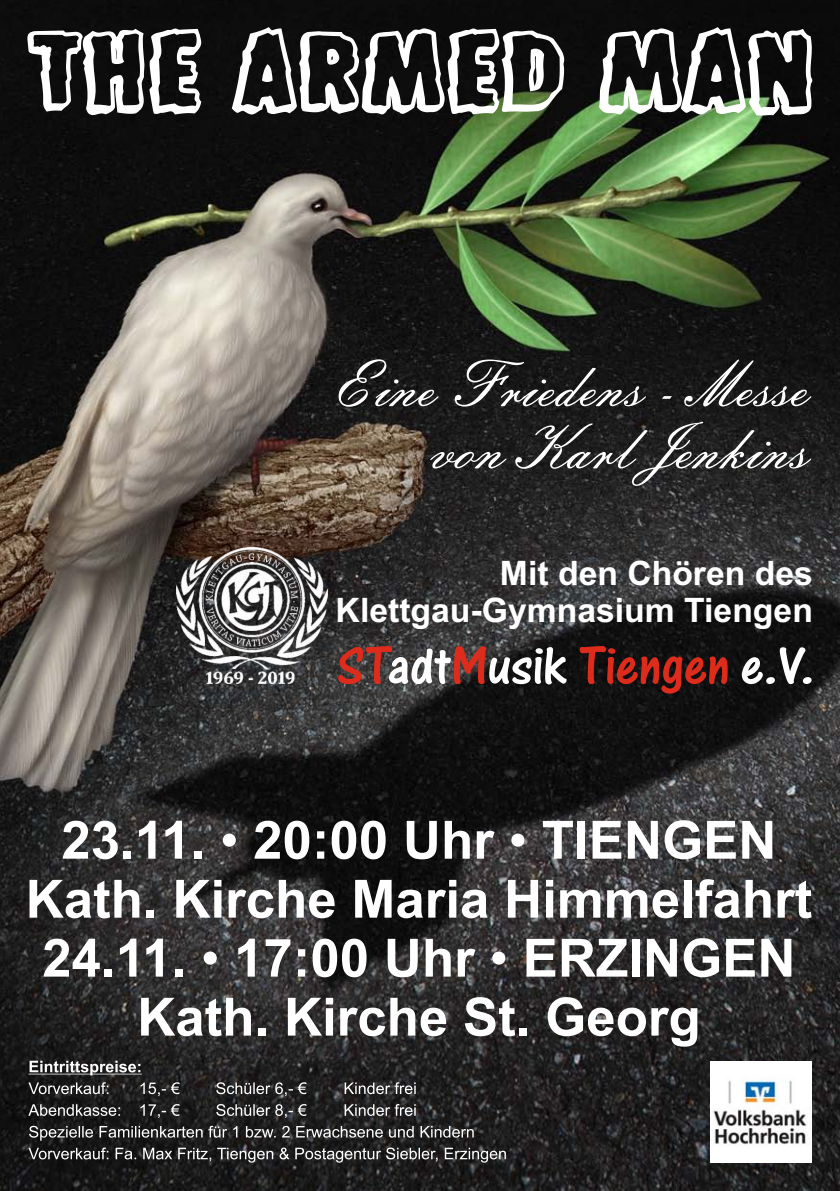
<style>
.page{position:relative;width:840px;height:1191px;background:#fff}
.page>*{position:absolute;margin:0;border:0;box-sizing:border-box;transform-origin:0 0}
.t1{font:63.6px/62.2px "Embassy BT";color:#fff;text-align:right}
.t2{font:56.4px "One Stroke Script Let Plain";color:#fff}
.t3{font:700 52.8px/59px "Arial";color:#fff;text-align:center}
.t4{font:700 33.6px/37.6px "Arial";color:#fff;text-align:right}
.s1{color:#dd2b1c}
.s2{font-weight:400}
</style>
<div class="page">
<img style="left:0;top:0;width:839px;height:1191px">
<svg style="left:26px;top:0;width:786px;height:146px"></svg>
<img style="left:176px;top:547px;width:151px;height:136px">
<img style="left:710px;top:1061px;width:101px;height:101px">
<svg style="left:28px;top:1060px;width:387px;height:13px;background:#393939"></svg>
<svg style="left:28px;top:1073px;width:477px;height:89px;background:#393839"></svg>
<p class="t1" style="left:333px;top:358px;width:476px">Eine Friedens - Messe von Karl Jenkins</p>
<p class="t4" style="left:335px;top:557px;width:478px">Mit den Chören des<br>Klettgau-Gymnasium Tiengen</p>
<p class="t2" style="left:337px;top:648px;width:478px"><span class="s1">ST</span>adt<span class="s1">M</span>usik <span class="s1">Tiengen</span> e.V.</p>
<p class="t3" style="left:26px;top:815px;width:787px">23.11. <span class="s2">•</span> 20:00 Uhr <span class="s2">•</span> TIENGEN<br>Kath. Kirche Maria Himmelfahrt<br>24.11. <span class="s2">•</span> 17:00 Uhr <span class="s2">•</span> ERZINGEN<br>Kath. Kirche St. Georg</p>
</div>
